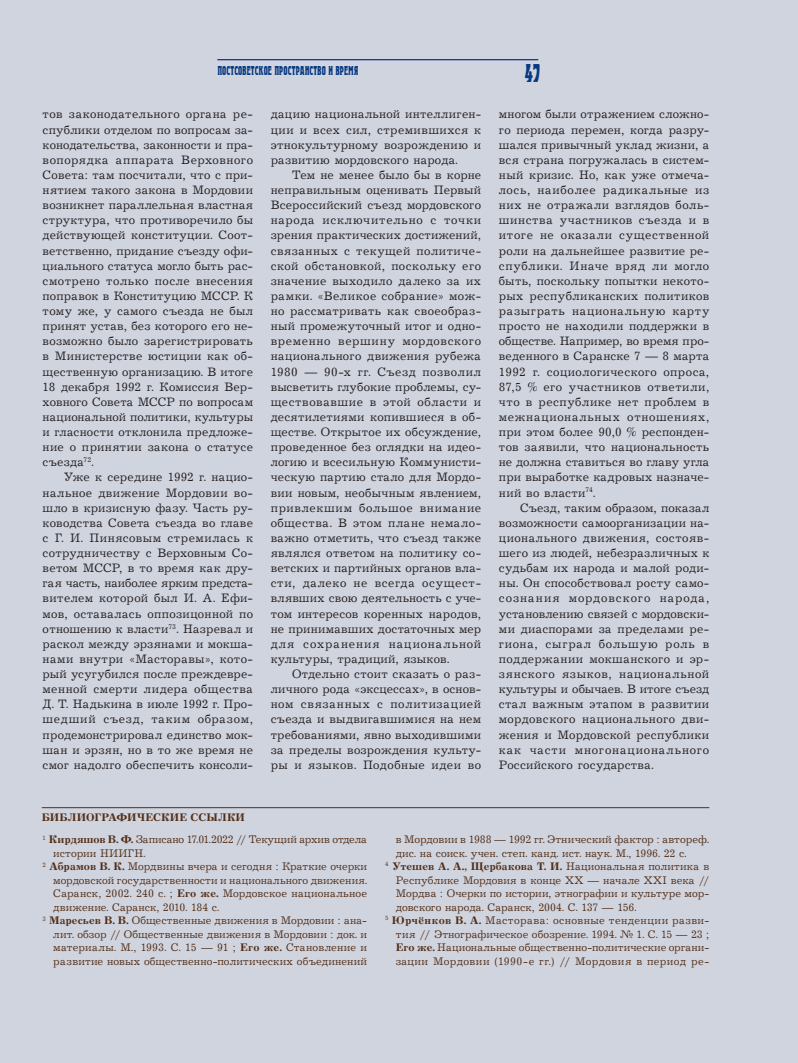
<style>
.page{position:relative;width:798px;height:1063px;background:#fff}
.page>*{position:absolute;margin:0;border:0;box-sizing:border-box;transform-origin:0 0}
.t1{font:25px "Herold DG";color:#083981}
.t2{font:12.5px/15.1px "Journal Cyrillic";letter-spacing:.025em;color:#231f20;text-align:justify}
.t3{font:12.5px "Herold DG";letter-spacing:.01em;color:#083981}
.t4{font:11.25px/13.5px "Journal Cyrillic";letter-spacing:.005em;color:#532f18}
.t5{font:11.25px "Journal Bold Cyrillic";letter-spacing:.005em;color:#532f18}
.t6{font:11.25px "Journal Cyrillic";letter-spacing:.035em;color:#532f18}
.t7{font:11.25px "Journal Cyrillic";letter-spacing:.03em;color:#532f18}
.s1{font-family:"Journal Bold Cyrillic"}
.s2{font-family:"Journal Cyrillic"}
</style>
<div class="page">
<div style="left:0;top:0;width:797px;height:1063px;background:#d0d4df"></div>
<hr style="left:217px;top:59px;width:321px;height:1px;background:#083981">
<hr style="left:42px;top:807px;width:667px;height:1px;background:#532f18">
<p class="t3" style="left:217px;top:63px;width:142px">ПОСТСОВЕТСКОЕ ПРОСТРАНСТВО И ВРЕМЯ</p>
<p class="t2" style="left:43px;top:107px;width:212px">тов законодательного органа ре&shy;спублики отделом по вопросам за&shy;конодательства, законности и пра&shy;вопорядка аппарата Верховного Совета: там посчитали, что с при&shy;нятием такого закона в Мордовии возникнет параллельная властная структура, что противоречило бы действующей конституции. Соот&shy;ветственно, придание съезду офи&shy;циального статуса могло быть рас&shy;смотрено только после внесения поправок в Конституцию МССР. К тому же, у самого съезда не был принят устав, без которого его не&shy;возможно было зарегистрировать в Министерстве юстиции как об&shy;щественную организацию. В итоге 18 декабря 1992 г. Комиссия Вер&shy;ховного Совета МССР по вопросам национальной политики, культуры и гласности отклонила предложе&shy;ние о принятии закона о статусе съезда<sup>72</sup>.</p>
<p class="t2" style="left:43px;top:470px;width:212px;text-indent:21px">Уже к середине 1992 г. нацио&shy;нальное движение Мордовии во&shy;шло в кризисную фазу. Часть ру&shy;ководства Совета съезда во главе с Г. И. Пинясовым стремилась к сотрудничеству с Верховным Со&shy;ветом МССР, в то время как дру&shy;гая часть, наиболее ярким предста&shy;вителем которой был И. А. Ефи&shy;мов, оставалась оппозицонной по отношению к власти<sup>73</sup>. Назревал и раскол между эрзянами и мокша&shy;нами внутри «Масторавы», кото&shy;рый усугубился после преждевре&shy;менной смерти лидера общества Д. Т. Надькина в июле 1992 г. Про&shy;шедший съезд, таким образом, продемонстрировал единство мок&shy;шан и эрзян, но в то же время не смог надолго обеспечить консоли-</p>
<p class="t2" style="left:270px;top:107px;width:212px">дацию национальной интеллиген&shy;ции и всех сил, стремившихся к этнокультурному возрождению и развитию мордовского народа.</p>
<p class="t2" style="left:270px;top:168px;width:212px;text-indent:21px">Тем не менее было бы в корне неправильным оценивать Первый Всероссийский съезд мордовского народа исключительно с точки зрения практических достижений, связанных с текущей политиче&shy;ской обстановкой, поскольку его значение выходило далеко за их рамки. «Великое собрание» мож&shy;но рассматривать как своеобраз&shy;ный промежуточный итог и одно&shy;временно вершину мордовского национального движения рубежа 1980 — 90-х гг. Съезд позволил высветить глубокие проблемы, су&shy;ществовавшие в этой области и десятилетиями копившиеся в об&shy;ществе. Открытое их обсуждение, проведенное без оглядки на идео&shy;логию и всесильную Коммунисти&shy;ческую партию стало для Мордо&shy;вии новым, необычным явлением, привлекшим большое внимание общества. В этом плане немало&shy;важно отметить, что съезд также являлся ответом на политику со&shy;ветских и партийных органов вла&shy;сти, далеко не всегда осущест&shy;влявших свою деятельность с уче&shy;том интересов коренных народов, не принимавших достаточных мер для сохранения национальной культуры, традиций, языков.</p>
<p class="t2" style="left:270px;top:667px;width:212px;text-indent:21px">Отдельно стоит сказать о раз&shy;личного рода «эксцессах», в основ&shy;ном связанных с политизацией съезда и выдвигавшимися на нем требованиями, явно выходившими за пределы возрождения культу&shy;ры и языков. Подобные идеи во</p>
<h1 class="t1" style="left:524px;top:59px;width:17px">47</h1>
<p class="t2" style="left:498px;top:107px;width:212px">многом были отражением сложно&shy;го периода перемен, когда разру&shy;шался привычный уклад жизни, а вся страна погружалась в систем&shy;ный кризис. Но, как уже отмеча&shy;лось, наиболее радикальные из них не отражали взглядов боль&shy;шинства участников съезда и в итоге не оказали существенной роли на дальнейшее развитие ре&shy;спублики. Иначе вряд ли могло быть, поскольку попытки некото&shy;рых республиканских политиков разыграть национальную карту просто не находили поддержки в обществе. Например, во время про&shy;веденного в Саранске 7 — 8 марта 1992 г. социологического опроса, 87,5 % его участников ответили, что в республике нет проблем в межнациональных отношениях, при этом более 90,0 % респонден&shy;тов заявили, что национальность не должна ставиться во главу угла при выработке кадровых назначе&shy;ний во власти<sup>74</sup>.</p>
<p class="t2" style="left:498px;top:500px;width:212px;text-indent:21px">Съезд, таким образом, показал возможности самоорганизации на&shy;ционального движения, состояв&shy;шего из людей, небезразличных к судьбам их народа и малой роди&shy;ны. Он способствовал росту само&shy;сознания мордовского народа, установлению связей с мордовски&shy;ми диаспорами за пределами ре&shy;гиона, сыграл большую роль в поддержании мокшанского и эр&shy;зянского языков, национальной культуры и обычаев. В итоге съезд стал важным этапом в развитии мордовского национального дви&shy;жения и Мордовской республики как части многонационального Российского государства.</p>
<p class="t5" style="left:42px;top:811px;width:205px">БИБЛИОГРАФИЧЕСКИЕ ССЫЛКИ</p>
<p class="t4" style="left:43px;top:833px;width:326px"><sup>1</sup> <span class="s1">Кирдяшов В. Ф.</span> Записано 17.01.2022 // Текущий архив отдела</p>
<p class="t4" style="left:53px;top:847px;width:94px">истории НИИГН.</p>
<p class="t4" style="left:43px;top:860px;width:326px"><sup>2</sup> <span class="s1">Абрамов В. К.</span> Мордвины вчера и сегодня : Краткие очерки</p>
<p class="t4" style="left:53px;top:874px;width:315px">мордовской государственности и национального движения.</p>
<p class="t4" style="left:53px;top:887px;width:315px">Саранск, 2002. 240 с. ; <span class="s1">Его же.</span> Мордовское национальное</p>
<p class="t4" style="left:53px;top:901px;width:167px">движение. Саранск, 2010. 184 с.</p>
<p class="t4" style="left:43px;top:914px;width:326px"><sup>3</sup> <span class="s1">Маресьев В. В.</span> Общественные движения в Мордовии : ана-</p>
<p class="t4" style="left:53px;top:928px;width:315px">лит. обзор // Общественные движения в Мордовии : док. и</p>
<p class="t4" style="left:53px;top:941px;width:315px">материалы. М., 1993. С. 15 — 91 ; <span class="s1">Его же.</span> Становление и</p>
<p class="t4" style="left:53px;top:955px;width:315px">развитие новых общественно-политических объединений</p>
<p class="t4" style="left:395px;top:833px;width:315px">в Мордовии в 1988 — 1992 гг. Этнический фактор : автореф. дис. на соиск. учен. степ. канд. ист. наук. М., 1996. 22 с.</p>
<p class="t5" style="left:385px;top:860px;width:325px"><sup>4</sup> Утешев А. А., Щербакова Т. И. <span class="s2">Национальная политика в</span></p>
<p class="t4" style="left:395px;top:874px;width:315px">Республике Мордовия в конце XX — начале XXI века //</p>
<p class="t4" style="left:395px;top:887px;width:315px">Мордва : Очерки по истории, этнографии и культуре мор-</p>
<p class="t4" style="left:395px;top:901px;width:242px">довского народа. Саранск, 2004. С. 137 — 156.</p>
<p class="t6" style="left:385px;top:915px;width:324px"><sup>5</sup> <span class="s1">Юрчёнков В. А.</span> Масторава: основные тенденции разви-</p>
<p class="t4" style="left:395px;top:928px;width:315px">тия // Этнографическое обозрение. 1994. № 1. С. 15 — 23 ;</p>
<p class="t4" style="left:395px;top:941px;width:315px"><span class="s1">Его же.</span> Национальные общественно-политические органи-</p>
<p class="t7" style="left:395px;top:955px;width:315px">зации Мордовии (1990-е гг.) // Мордовия в период ре-</p>
</div>
